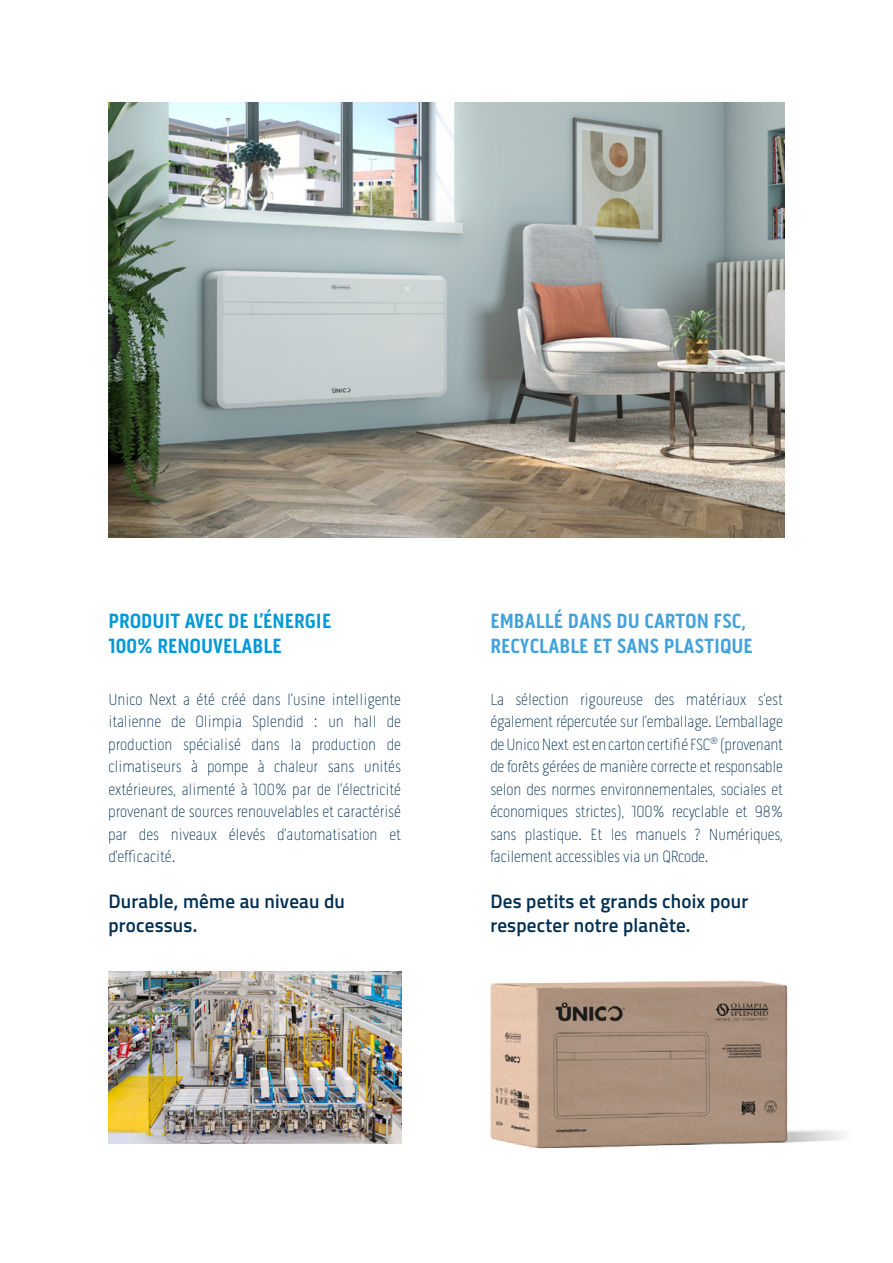
<style>
.page{position:relative;width:893px;height:1263px;background:#fff}
.page>*{position:absolute;margin:0;border:0;box-sizing:border-box;transform-origin:0 0}
.t1{font:700 21px/25.2px "Pill Gothic 300 mg";color:#41a2db}
.t2{font:700 21px/25.2px "Pill Gothic 300 mg";color:#0098d6}
.t3{font:600 19.5px/23.4px "Titillium Web";letter-spacing:.01em;color:#002f53}
.t4{font:100 16.5px/22.5px "Pill Gothic 300 mg";letter-spacing:-.01em;color:#002f53;text-align:justify}
</style>
<div class="page">
<img style="left:108px;top:102px;width:676px;height:436px">
<img style="left:108px;top:972px;width:294px;height:172px">
<img style="left:490px;top:980px;width:353px;height:169px">
<p class="t2" style="left:108px;top:608px;width:224px">PRODUIT AVEC DE L’ÉNERGIE<br>100% RENOUVELABLE</p>
<p class="t4" style="left:108px;top:688px;width:294px">Unico Next a été créé dans l’usine intelligente italienne de Olimpia Splendid : un hall de production spécialisé dans la production de climatiseurs à pompe à chaleur sans unités extérieures, alimenté à 100% par de l’électricité provenant de sources renouvelables et caractérisé par des niveaux élevés d’automatisation et d’efficacité.</p>
<p class="t3" style="left:108px;top:889px;width:238px">Durable, même au niveau du processus.</p>
<p class="t1" style="left:490px;top:608px;width:264px">EMBALLÉ DANS DU CARTON FSC,<br>RECYCLABLE ET SANS PLASTIQUE</p>
<p class="t4" style="left:490px;top:688px;width:294px">La sélection rigoureuse des matériaux s’est également répercutée sur l’emballage. L’emballage de Unico Next est en carton certifié FSC<sup>®</sup> (provenant de forêts gérées de manière correcte et responsable selon des normes environnementales, sociales et économiques strictes), 100% recyclable et 98% sans plastique. Et les manuels ? Numériques, facilement accessibles via un QRcode.</p>
<p class="t3" style="left:490px;top:889px;width:259px">Des petits et grands choix pour respecter notre planète.</p>
</div>
